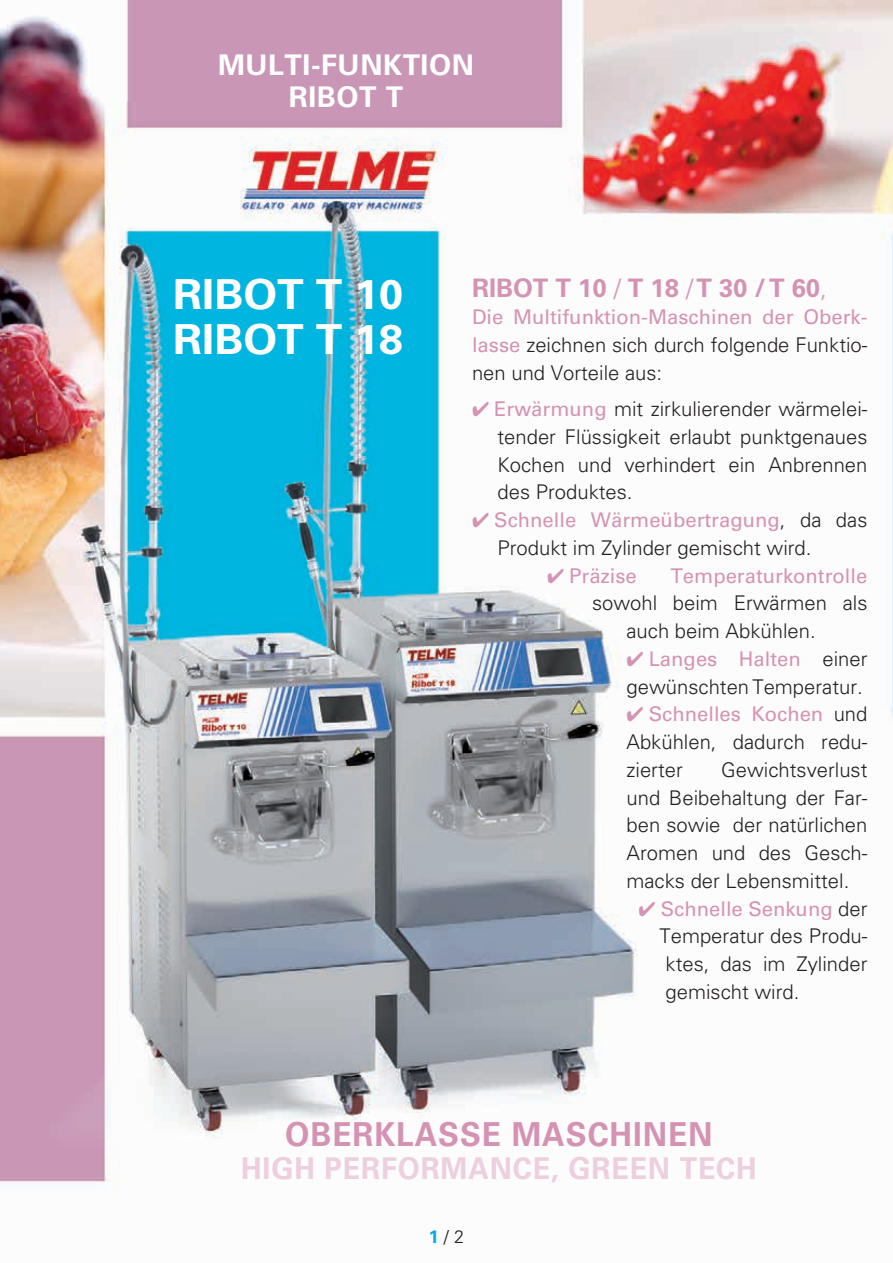
<style>
.page{position:relative;width:893px;height:1263px;background:#fff}
.page>*{position:absolute;margin:0;border:0;box-sizing:border-box;transform-origin:0 0}
.t1{font:700 41.25px/45px "Univers";color:#fff;scale:1.05 1}
.t2{font:700 33px "Univers";letter-spacing:.03em;color:#d593b4;scale:.95 1}
.t3{font:700 30px "Univers";letter-spacing:.03em;color:#edcfdd;scale:.95 1}
.t4{font:700 28.5px/31.5px "Univers";letter-spacing:.02em;color:#fff;text-align:center}
.t5{font:700 25.5px "Univers";color:#d593b4}
.t6{font:300 20.25px/27.8px "Univers";color:#231f20;text-align:justify}
.t7{font:20.25px "Univers";color:#d593b4}
.t8{font:300 18px "Univers";color:#231f20}
.s1{font-weight:300}
.s2{font-weight:400;color:#d593b4}
.s3{color:#d593b4}
.s4{font-weight:700;color:#00ace1}
</style>
<div class="page">
<img style="left:0;top:0;width:893px;height:1183px">
<h3 class="t4" style="left:218px;top:50px;width:258px">MULTI-FUNKTION<br>RIBOT T</h3>
<h1 class="t1" style="left:173px;top:272px;width:220px">RIBOT T 10<br>RIBOT T 18</h1>
<p class="t5" style="left:472px;top:273px;width:357px">RIBOT T 10 <span class="s1">/</span> T 18 <span class="s1">/</span> T 30 / T 60<span class="s1">,</span></p>
<p class="t6" style="left:472px;top:303px;width:397px"><span class="s2">Die Multifunktion-Maschinen der Oberk&shy;lasse</span> zeichnen sich durch folgende Funktio&shy;nen und Vorteile aus:</p>
<p class="t6" style="left:497px;top:395px;width:371px;text-indent:-26px"><span class="s3">✔</span> <span class="s2">Erwärmung</span> mit zirkulierender wärmelei&shy;tender Flüssigkeit erlaubt punktgenaues Kochen und verhindert ein Anbrennen des Produktes.</p>
<p class="t6" style="left:497px;top:506px;width:371px;text-indent:-26px"><span class="s3">✔</span> <span class="s2">Schnelle Wärmeübertragung</span>, da das<br>Produkt im Zylinder gemischt wird.</p>
<p class="t7" style="left:547px;top:563px;width:91px">✔ Präzise</p>
<p class="t7" style="left:671px;top:563px;width:198px">Temperaturkontrolle</p>
<p class="t6" style="left:626px;top:589px;width:242px;text-indent:-35px">sowohl beim Erwärmen als auch beim Abkühlen.</p>
<p class="t6" style="left:626px;top:645px;width:242px"><span class="s3">✔</span> <span class="s2">Langes Halten</span> einer gewünschten Temperatur.</p>
<p class="t6" style="left:626px;top:700px;width:242px"><span class="s3">✔</span> <span class="s2">Schnelles Kochen</span> und Abkühlen, dadurch redu&shy;zierter</p>
<p class="t6" style="left:626px;top:756px;width:242px;text-indent:95px">Gewichtsverlust und Beibehaltung der Far&shy;ben sowie der natürlichen Aromen und des Gesch&shy;macks der Lebensmittel.</p>
<p class="t6" style="left:659px;top:894px;width:209px;text-indent:-21px"><span class="s3">✔</span> <span class="s2">Schnelle Senkung</span> der Temperatur des Produ&shy;ktes, das im Zylinder gemischt wird.</p>
<h2 class="t2" style="left:285px;top:1115px;width:451px">OBERKLASSE MASCHINEN</h2>
<h3 class="t3" style="left:241px;top:1150px;width:544px">HIGH PERFORMANCE, GREEN TECH</h3>
<p class="t8" style="left:429px;top:1226px;width:37px"><span class="s4">1</span> / 2</p>
</div>
